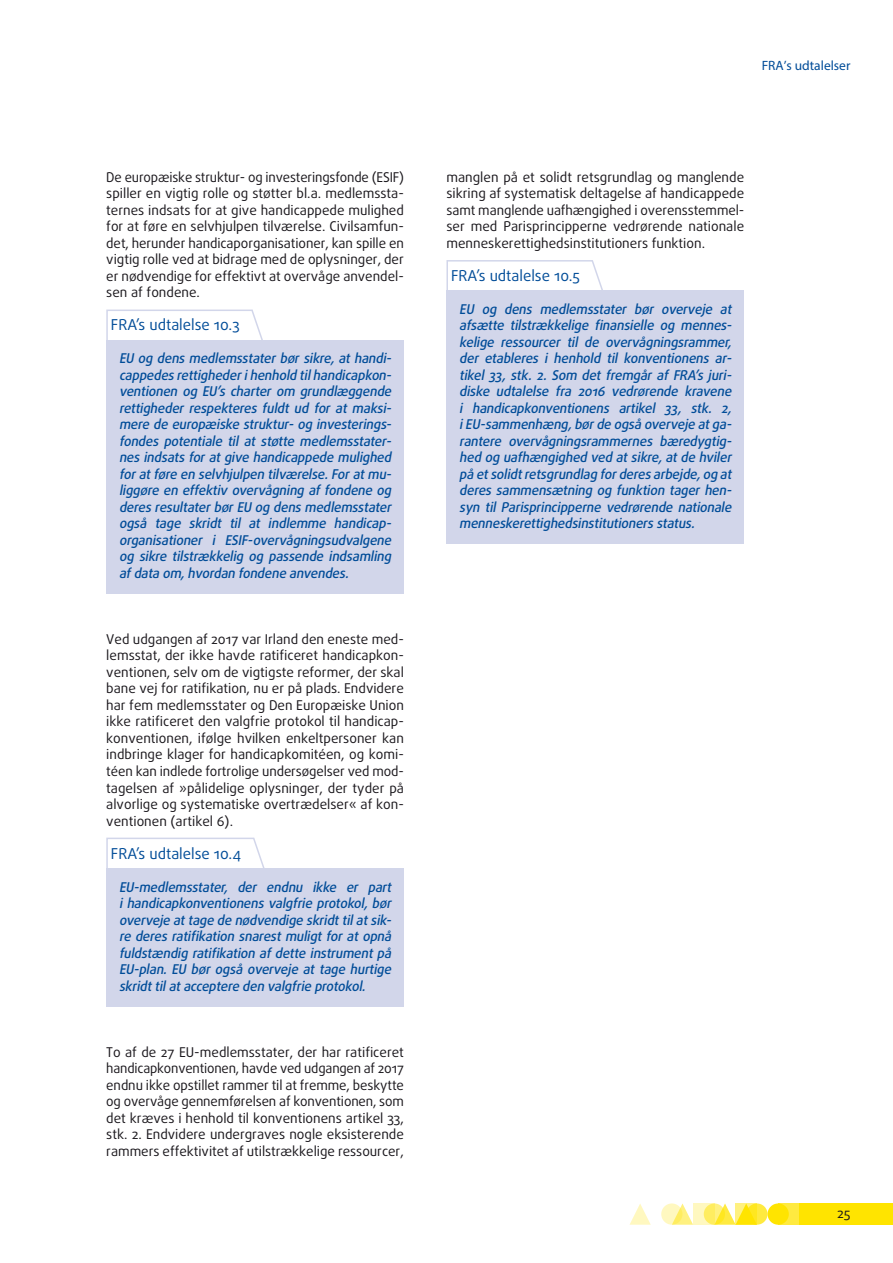
<style>
.page{position:relative;width:893px;height:1263px;background:#fff}
.page>*{position:absolute;margin:0;border:0;box-sizing:border-box;transform-origin:0 0}
.opinion_header_sw{font:15px "Daxline Pro";color:#004c98}
.opinion_text_SW_last{font:italic 500 13.5px/16.5px "Daxline Pro";letter-spacing:-.01em;color:#004c98}
.body_text{font:13.5px/16.5px "Daxline Pro";color:#1a171c;text-align:justify}
.t1{font:13.5px "Myriad Pro";color:#004c98}
</style>
<div class="page">
<div style="left:746px;top:1203px;width:21px;height:22px;background:#ffea40;border-radius:50%"></div>
<div style="left:778px;top:1203px;width:21px;height:22px;background:#ffea40"></div>
<div style="left:799px;top:1203px;width:94px;height:22px;background:#ffe400"></div>
<svg style="left:675px;top:1203px;width:18px;height:22px"></svg>
<svg style="left:629px;top:1204px;width:22px;height:21px"></svg>
<div style="left:767px;top:1203px;width:22px;height:22px;background:#ffe400;border-radius:50%"></div>
<svg style="left:718px;top:1203px;width:18px;height:22px"></svg>
<svg style="left:704px;top:1203px;width:21px;height:22px"></svg>
<svg style="left:661px;top:1203px;width:21px;height:22px"></svg>
<svg style="left:736px;top:1203px;width:21px;height:22px"></svg>
<svg style="left:693px;top:1203px;width:21px;height:22px"></svg>
<div style="left:106px;top:340px;width:298px;height:254px;background:#d2d6ea"></div>
<div style="left:106px;top:868px;width:298px;height:138px;background:#d2d6ea"></div>
<div style="left:446px;top:291px;width:298px;height:253px;background:#d2d6ea"></div>
<svg style="left:106px;top:309px;width:157px;height:31px"></svg>
<svg style="left:106px;top:837px;width:159px;height:31px"></svg>
<svg style="left:446px;top:260px;width:159px;height:31px"></svg>
<p class="body_text" style="left:106px;top:169px;width:299px">De europæiske struktur- og investeringsfonde (ESIF) spiller en vigtig rolle og støtter bl.a. medlemssta&shy;ternes indsats for at give handicappede mulighed for at føre en selvhjulpen tilværelse. Civilsamfun&shy;det, herunder handicaporganisationer, kan spille en vigtig rolle ved at bidrage med de oplysninger, der er nødvendige for effektivt at overvåge anvendel&shy;sen af fondene.</p>
<p class="opinion_header_sw" style="left:111px;top:315px;width:130px">FRA’s udtalelse 10.3</p>
<p class="opinion_text_SW_last" style="left:119px;top:350px;width:277px">EU og dens medlemsstater bør sikre, at handi&shy;cappedesrettighederihenhold tilhandicapkon&shy;ventionen og EU’s charter om grundlæggende rettigheder respekteres fuldt ud for at maksi&shy;mere de europæiske struktur- og investerings&shy;fondes potentiale til at støtte medlemsstater&shy;nesindsatsforatgive handicappede mulighed foratføre en selvhjulpen tilværelse.Foratmu&shy;liggøre en effektiv overvågning af fondene og deresresultaterbørEU og densmedlemsstater også tage skridt til at indlemme handicap&shy;organisationer i ESIF-overvågningsudvalgene og sikre tilstrækkelig og passende indsamling afdata om,hvordan fondene anvendes.</p>
<p class="body_text" style="left:106px;top:631px;width:299px">Ved udgangen af 2017 var Irland den eneste med&shy;lemsstat, der ikke havde ratificeret handicapkon&shy;ventionen, selv om de vigtigste reformer, der skal bane vej for ratifikation, nu er på plads. Endvidere har fem medlemsstater og Den Europæiske Union ikke ratificeret den valgfrie protokol til handicap&shy;konventionen, ifølge hvilken enkeltpersoner kan indbringe klager for handicapkomitéen, og komi&shy;téen kan indlede fortrolige undersøgelser ved mod&shy;tagelsen af »pålidelige oplysninger, der tyder på alvorlige og systematiske overtrædelser« af kon&shy;ventionen (artikel 6).</p>
<p class="opinion_header_sw" style="left:111px;top:843px;width:132px">FRA’s udtalelse 10.4</p>
<p class="opinion_text_SW_last" style="left:119px;top:878px;width:277px;text-align:justify">EU-medlemsstater, der endnu ikke er part i handicapkonventionens valgfrie protokol, bør overveje attage de nødvendige skridttilatsik&shy;re deres ratifikation snarest muligt for at opnå fuldstændig ratifikation af dette instrument på EU-plan. EU bør også overveje at tage hurtige skridttilatacceptere den valgfrie protokol.</p>
<p class="body_text" style="left:106px;top:1043px;width:299px">To af de 27 EU-medlemsstater, der har ratificeret handicapkonventionen, havde ved udgangen af 2017 endnu ikke opstillet rammer til at fremme, beskytte og overvåge gennemførelsen af konventionen, som det kræves i henhold til konventionens artikel 33, stk. 2. Endvidere undergraves nogle eksisterende rammers effektivitet af utilstrækkelige ressourcer,</p>
<p class="t1" style="left:762px;top:57px;width:90px">FRA’s udtalelser</p>
<p class="body_text" style="left:446px;top:169px;width:299px">manglen på et solidt retsgrundlag og manglende sikring af systematisk deltagelse af handicappede samt manglende uafhængighed i overensstemmel&shy;ser med Parisprincipperne vedrørende nationale menneskerettighedsinstitutioners funktion.</p>
<p class="opinion_header_sw" style="left:451px;top:266px;width:130px">FRA’s udtalelse 10.5</p>
<p class="opinion_text_SW_last" style="left:459px;top:301px;width:277px">EU og dens medlemsstater bør overveje at afsætte tilstrækkelige finansielle og mennes&shy;kelige ressourcer til de overvågningsrammer, der etableres i henhold til konventionens ar&shy;tikel 33, stk. 2. Som det fremgår af FRA’s juri&shy;diske udtalelse fra 2016 vedrørende kravene i handicapkonventionens artikel 33, stk. 2, iEU-sammenhæng,børde også overveje atga&shy;rantere overvågningsrammernes bæredygtig&shy;hed og uafhængighed ved atsikre,atde hviler på etsolidtretsgrundlag forderesarbejde,og at deres sammensætning og funktion tager hen&shy;syn til Parisprincipperne vedrørende nationale menneskerettighedsinstitutionersstatus.</p>
<p class="body_text" style="left:837px;top:1205px;width:15px">25</p>
</div>
